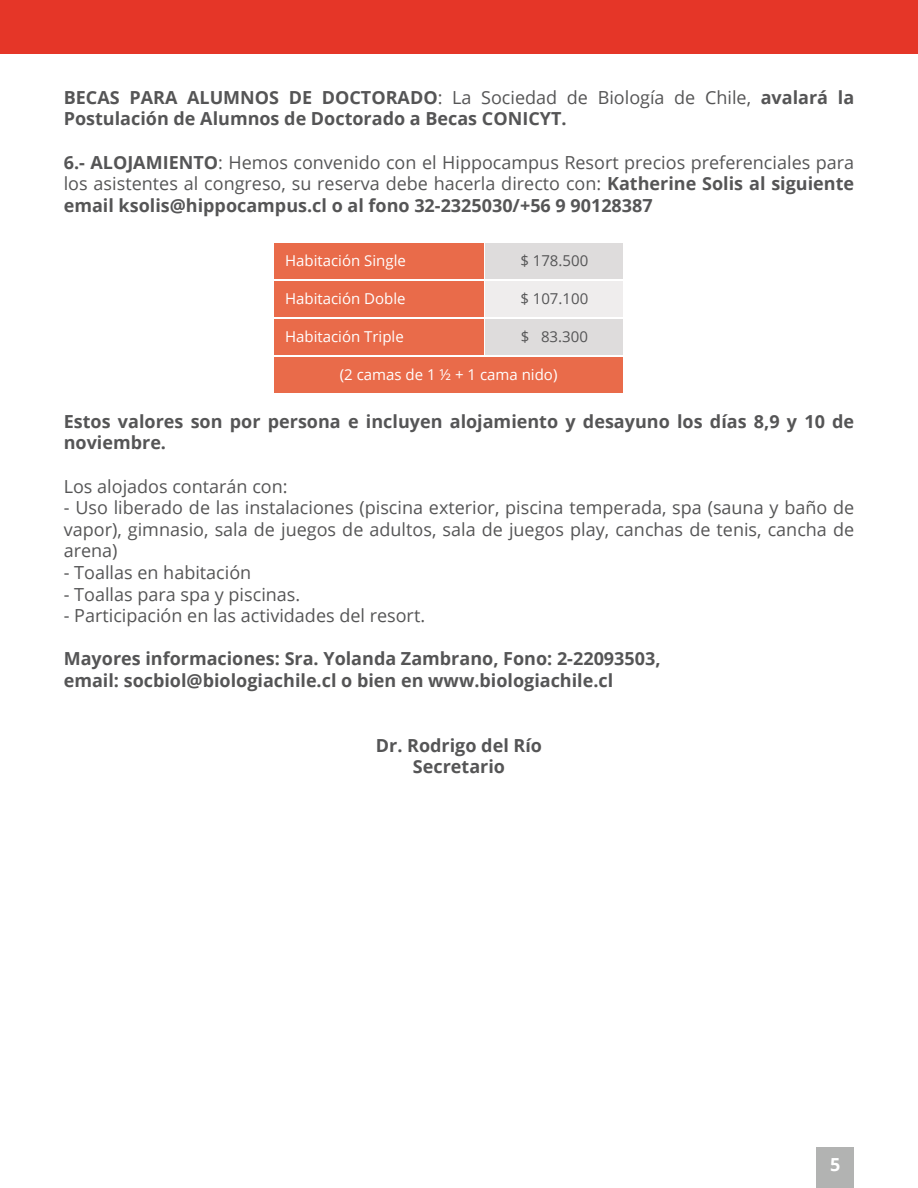
<style>
.page{position:relative;width:918px;height:1188px;background:#fff}
.page>*{position:absolute;margin:0;border:0;box-sizing:border-box;transform-origin:0 0}
.t1{font:18px/21.6px "Open Sans";color:#555556;text-align:justify}
.t2{font:700 18px/21.6px "Open Sans";color:#555556}
.t3{font:700 18px "Open Sans";color:#fff}
.t4{font:15px "Open Sans";color:#fff}
.t5{font:15px "Open Sans";color:#555556}
.s1{font-weight:400}
.s2{font-weight:700}
</style>
<div class="page">
<div style="left:816px;top:1147px;width:38px;height:41px;background:#b2b3b2"></div>
<div style="left:0;top:0;width:918px;height:53px;background:#e53628"></div>
<div style="left:486px;top:281px;width:137px;height:36px;background:#efeded"></div>
<div style="left:486px;top:243px;width:137px;height:36px;background:#dedcdc"></div>
<div style="left:486px;top:319px;width:137px;height:36px;background:#dedcdc"></div>
<div style="left:274px;top:243px;width:210px;height:36px;background:#e96b4a"></div>
<div style="left:274px;top:281px;width:210px;height:36px;background:#e96b4a"></div>
<div style="left:274px;top:319px;width:210px;height:36px;background:#e96b4a"></div>
<div style="left:274px;top:357px;width:349px;height:35px;background:#e96b4a"></div>
<p class="t2" style="left:64px;top:86px;width:792px">BECAS PARA ALUMNOS DE DOCTORADO<span class="s1">: La Sociedad de Biología de Chile,</span> avalará la<br>Postulación de Alumnos de Doctorado a Becas CONICYT.</p>
<p class="t1" style="left:64px;top:151px;width:792px"><span class="s2">6.- ALOJAMIENTO</span>: Hemos convenido con el Hippocampus Resort precios preferenciales para los asistentes al congreso, su reserva debe hacerla directo con: <span class="s2">Katherine Solis al siguiente email ksolis@hippocampus.cl o al fono 32-2325030/+56 9 90128387</span></p>
<p class="t4" style="left:285px;top:251px;width:122px">Habitación Single</p>
<p class="t4" style="left:285px;top:288px;width:122px">Habitación Doble</p>
<p class="t4" style="left:285px;top:326px;width:120px">Habitación Triple</p>
<p class="t4" style="left:340px;top:364px;width:219px">(2 camas de 1 ½ + 1 cama nido)</p>
<p class="t5" style="left:520px;top:251px;width:69px">$ 178.500</p>
<p class="t5" style="left:520px;top:288px;width:69px">$ 107.100</p>
<p class="t5" style="left:521px;top:326px;width:69px">$ 83.300</p>
<p class="t2" style="left:64px;top:410px;width:792px">Estos valores son por persona e incluyen alojamiento y desayuno los días 8,9 y 10 de noviembre.</p>
<p class="t1" style="left:64px;top:475px;width:225px">Los alojados contarán con:</p>
<p class="t1" style="left:64px;top:496px;width:792px">- Uso liberado de las instalaciones (piscina exterior, piscina temperada, spa (sauna y baño de vapor), gimnasio, sala de juegos de adultos, sala de juegos play, canchas de tenis, cancha de arena)</p>
<p class="t1" style="left:64px;top:561px;width:189px">- Toallas en habitación</p>
<p class="t1" style="left:64px;top:583px;width:238px">- Toallas para spa y piscinas.</p>
<p class="t1" style="left:64px;top:604px;width:363px">- Participación en las actividades del resort.</p>
<p class="t2" style="left:64px;top:648px;width:598px">Mayores informaciones: Sra. Yolanda Zambrano, Fono: 2-22093503, email: socbiol@biologiachile.cl o bien en www.biologiachile.cl</p>
<p class="t2" style="left:376px;top:734px;width:168px;text-align:center">Dr. Rodrigo del Río<br>Secretario</p>
<p class="t3" style="left:830px;top:1151px;width:12px">5</p>
</div>
